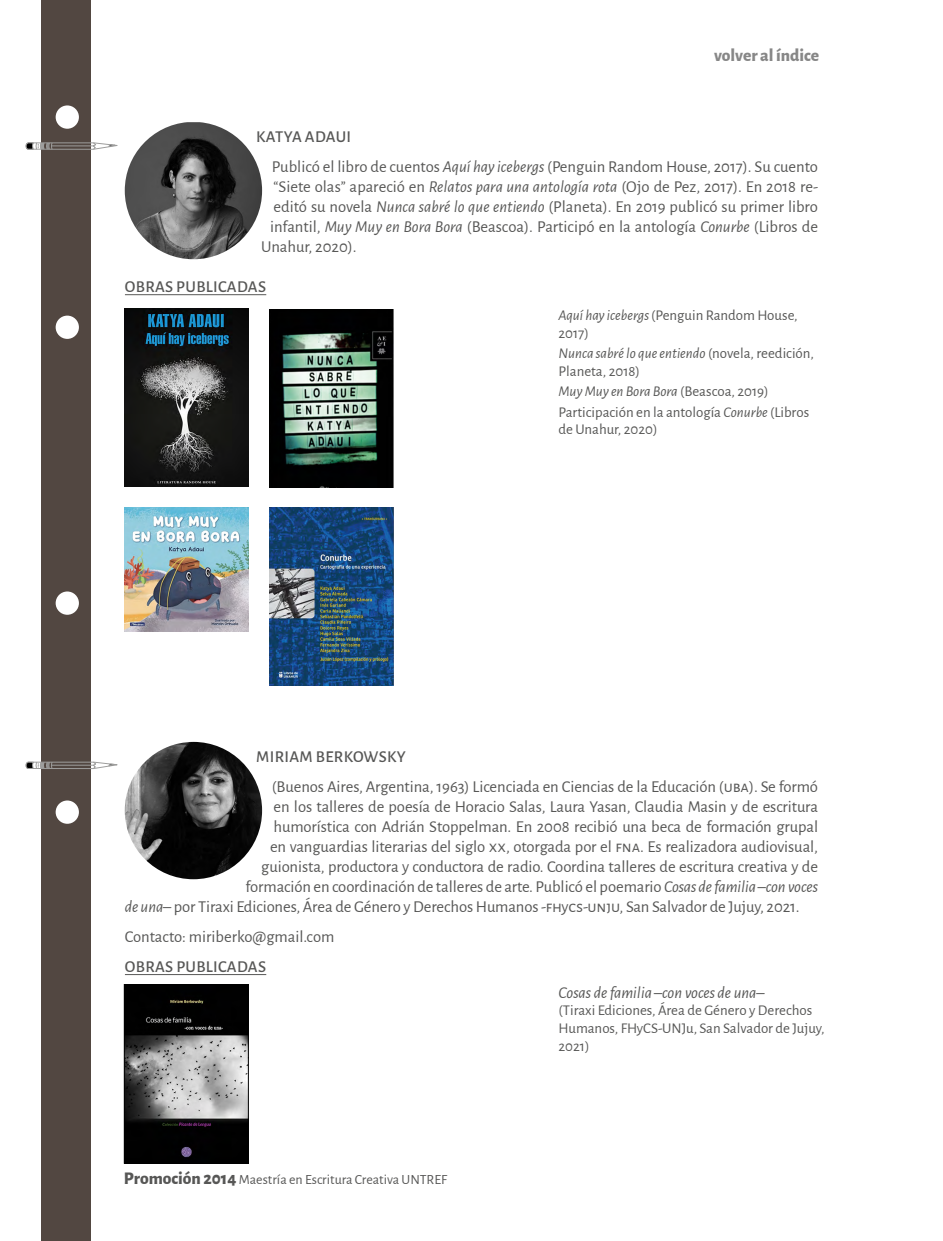
<style>
.page{position:relative;width:943px;height:1241px;background:#fff}
.page>*{position:absolute;margin:0;border:0;box-sizing:border-box;transform-origin:0 0}
.t1{font:800 17.5px "Alegreya Sans";color:#878787}
.t2{font:16.62px/29.9px "Alegreya Sans";letter-spacing:-.005em;color:#575756}
.t3{font:500 16.62px "Alegreya Sans";letter-spacing:.02em;color:#575756}
.t4{font:italic 16.62px "Alegreya Sans";color:#575756}
.t5{font:14.88px/17.8px "Alegreya Sans";color:#575756}
.t6{font:14px "Alegreya Sans";color:#575756}
.s1{font-weight:500}
.s2{font-style:italic}
.s3{font-weight:800;font-size:17.5px}
</style>
<div class="page">
<div style="left:41px;top:0;width:50px;height:1240px;background:#524741"></div>
<div style="left:56px;top:315px;width:23px;height:24px;background:#fff;border-radius:50%"></div>
<div style="left:56px;top:591px;width:23px;height:23px;background:#fff;border-radius:50%"></div>
<div style="left:56px;top:800px;width:23px;height:23px;background:#fff;border-radius:50%"></div>
<hr style="left:125px;top:294px;width:141px;height:1px;background:#575756">
<img style="left:125px;top:122px;width:137px;height:137px">
<img style="left:125px;top:308px;width:124px;height:179px">
<img style="left:269px;top:309px;width:124px;height:179px">
<img style="left:124px;top:507px;width:124px;height:124px">
<img style="left:269px;top:507px;width:124px;height:178px">
<hr style="left:125px;top:974px;width:141px;height:1px;background:#575756">
<img style="left:125px;top:741px;width:137px;height:138px;border-radius:69px">
<img style="left:126px;top:986px;width:120px;height:175px">
<div style="left:124px;top:984px;width:124px;height:179px;border:1px solid #000"></div>
<svg style="left:25px;top:105px;width:93px;height:45px"></svg>
<svg style="left:25px;top:761px;width:93px;height:8px"></svg>
<p class="t1" style="left:714px;top:42px;width:107px">volver al índice</p>
<p class="t2" style="left:272px;top:121px;width:547px;text-indent:-16px"><span class="s1">KATYA ADAUI<br></span>Publicó el libro de cuentos <span class="s2">Aquí hay icebergs</span> (Penguin Random House, 2017). Su cuento</p>
<p class="t2" style="left:273px;top:171px;width:546px">“Siete olas” apareció en <span class="s2">Relatos para una antología rota</span> (Ojo de Pez, 2017). En 2018 re-</p>
<p class="t2" style="left:273px;top:191px;width:546px">editó su novela <span class="s2">Nunca sabré lo que entiendo</span> (Planeta). En 2019 publicó su primer libro</p>
<p class="t2" style="left:270px;top:211px;width:549px">infantil, <span class="s2">Muy Muy en Bora Bora</span> (Beascoa). Participó en la antología <span class="s2">Conurbe</span> (Libros de</p>
<p class="t2" style="left:261px;top:231px;width:97px">Unahur, 2020).</p>
<p class="t3" style="left:125px;top:275px;width:143px">OBRAS PUBLICADAS</p>
<p class="t5" style="left:558px;top:305px;width:240px"><span class="s2">Aquí hay icebergs</span> (Penguin Random House,<br>2017)</p>
<p class="t5" style="left:558px;top:343px;width:257px"><span class="s2">Nunca sabré lo que entiendo</span> (novela, reedición,<br>Planeta, 2018)</p>
<p class="t5" style="left:558px;top:380px;width:252px;line-height:20.3px"><span class="s2">Muy Muy en Bora Bora</span> (Beascoa, 2019)<br>Participación en la antología <span class="s2">Conurbe</span> (Libros</p>
<p class="t5" style="left:558px;top:420px;width:100px">de Unahur, 2020)</p>
<p class="t3" style="left:256px;top:745px;width:151px">MIRIAM BERKOWSKY</p>
<p class="t2" style="left:272px;top:771px;width:548px">(Buenos Aires, Argentina, 1963) Licenciada en Ciencias de la Educación (uba). Se formó</p>
<p class="t2" style="left:273px;top:791px;width:546px">en los talleres de poesía de Horacio Salas, Laura Yasan, Claudia Masin y de escritura</p>
<p class="t2" style="left:273px;top:811px;width:546px">humorística con Adrián Stoppelman. En 2008 recibió una beca de formación grupal</p>
<p class="t2" style="left:270px;top:830px;width:549px">en vanguardias literarias del siglo xx, otorgada por el fna. Es realizadora audiovisual,</p>
<p class="t2" style="left:261px;top:850px;width:558px">guionista, productora y conductora de radio. Coordina talleres de escritura creativa y de</p>
<p class="t2" style="left:245px;top:870px;width:574px">formación en coordinación de talleres de arte. Publicó el poemario <span class="s2">Cosas de familia –con voces</span></p>
<p class="t2" style="left:125px;top:890px;width:676px"><span class="s2">de una–</span> por Tiraxi Ediciones, Área de Género y Derechos Humanos -fhycs-unju, San Salvador de Jujuy, 2021.</p>
<p class="t2" style="left:125px;top:920px;width:211px">Contacto: miriberko@gmail.com</p>
<p class="t3" style="left:125px;top:954px;width:143px">OBRAS PUBLICADAS</p>
<p class="t4" style="left:558px;top:980px;width:207px">Cosas de familia –con voces de una–</p>
<p class="t5" style="left:558px;top:1000px;width:267px">(Tiraxi Ediciones, Área de Género y Derechos<br>Humanos, FHyCS-UNJu, San Salvador de Jujuy,<br>2021)</p>
<p class="t6" style="left:124px;top:1169px;width:325px"><span class="s3">Promoción 2014</span> Maestría en Escritura Creativa UNTREF</p>
</div>
